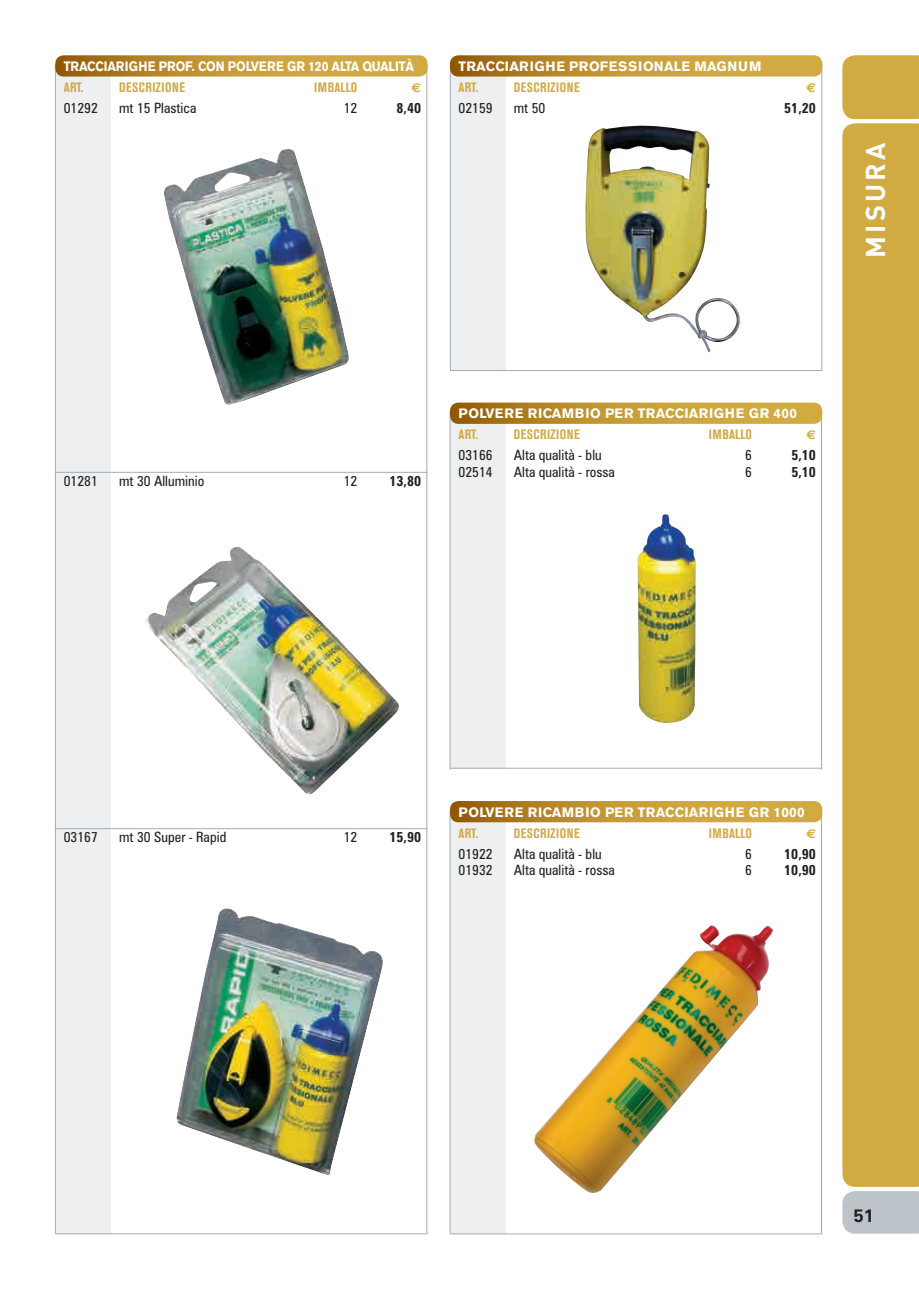
<style>
.page{position:relative;width:919px;height:1289px;background:#fff}
.page>*{position:absolute;margin:0;border:0;box-sizing:border-box;transform-origin:0 0}
.t1{font:700 27px "DIN";letter-spacing:.12em;color:#fff}
.t2{font:700 18px "Zurich BT";color:#231f20}
.t3{font:condensed 14.25px "Zurich BT";color:#231f20}
.t4{font:700 condensed 14.25px "Zurich BT";color:#231f20}
.t5{font:700 13.5px "Akzidenz Grotesk BE";letter-spacing:.02em;color:#fff}
.t6{font:700 condensed 13.5px "Akzidenz Grotesk BE";letter-spacing:.035em;color:#d2aa42}
.t7{font:700 13.5px "Akzidenz Grotesk BE";letter-spacing:-.01em;color:#fff;scale:.9 1}
.t8{font:700 13.5px "Akzidenz Grotesk BE";letter-spacing:.04em;color:#fff}
.t9{font:700 condensed 13.5px "Akzidenz Grotesk BE";letter-spacing:.015em;color:#d2aa42}
.t10{font:700 12.75px "Euro Sans";color:#d2aa42}
</style>
<div class="page">
<div style="left:842px;top:1191px;width:76px;height:42px;background:#bcc4c9"></div>
<div style="left:842px;top:123px;width:76px;height:1063px;background:#d2aa42"></div>
<div style="left:842px;top:55px;width:76px;height:64px;background:#d2aa42"></div>
<div style="left:450px;top:67px;width:55px;height:304px;background:#edeff1"></div>
<hr style="left:821px;top:64px;width:1px;height:307px;background:#a4aeb6">
<hr style="left:450px;top:64px;width:1px;height:307px;background:#a4aeb6">
<hr style="left:450px;top:370px;width:372px;height:1px;background:#a4aeb6">
<svg style="left:450px;top:55px;width:372px;height:22px;background:#c29637"></svg>
<img style="left:585px;top:125px;width:155px;height:227px">
<div style="left:55px;top:67px;width:56px;height:1166px;background:#edeff1"></div>
<hr style="left:426px;top:64px;width:1px;height:1169px;background:#a4aeb6">
<hr style="left:55px;top:64px;width:1px;height:1169px;background:#a4aeb6">
<hr style="left:55px;top:472px;width:372px;height:1px;background:#a4aeb6">
<hr style="left:55px;top:828px;width:372px;height:1px;background:#a4aeb6">
<hr style="left:55px;top:1233px;width:372px;height:1px;background:#a4aeb6">
<svg style="left:55px;top:55px;width:372px;height:22px;background:#c29637"></svg>
<img style="left:164px;top:149px;width:185px;height:256px">
<img style="left:145px;top:546px;width:254px;height:248px">
<img style="left:176px;top:908px;width:207px;height:266px">
<div style="left:450px;top:413px;width:55px;height:356px;background:#edeff1"></div>
<hr style="left:821px;top:411px;width:1px;height:358px;background:#a4aeb6">
<hr style="left:449px;top:411px;width:1px;height:358px;background:#a4aeb6">
<hr style="left:450px;top:767px;width:372px;height:1px;background:#a4aeb6">
<svg style="left:450px;top:402px;width:372px;height:22px;background:#c39637"></svg>
<img style="left:637px;top:514px;width:59px;height:209px">
<div style="left:450px;top:812px;width:55px;height:421px;background:#edeff1"></div>
<hr style="left:821px;top:809px;width:1px;height:424px;background:#a4aeb6">
<hr style="left:449px;top:809px;width:1px;height:424px;background:#a4aeb6">
<hr style="left:450px;top:1233px;width:372px;height:1px;background:#a4aeb6">
<svg style="left:450px;top:801px;width:372px;height:21px;background:#c19331"></svg>
<img style="left:534px;top:925px;width:239px;height:268px">
<p class="t7" style="left:64px;top:61px;width:390px">TRACCIARIGHE PROF. CON POLVERE GR 120 ALTA QUALITÀ</p>
<p class="t6" style="left:64px;top:82px;width:21px">ART.</p>
<p class="t6" style="left:119px;top:82px;width:67px">DESCRIZIONE</p>
<p class="t9" style="left:314px;top:82px;width:45px">IMBALLO</p>
<p class="t10" style="left:411px;top:80px;width:11px">€</p>
<p class="t3" style="left:64px;top:103px;width:36px">01292</p>
<p class="t3" style="left:119px;top:103px;width:79px">mt 15 Plastica</p>
<p class="t3" style="left:344px;top:103px;width:15px">12</p>
<p class="t4" style="left:396px;top:103px;width:26px">8,40</p>
<p class="t5" style="left:458px;top:61px;width:304px">TRACCIARIGHE PROFESSIONALE MAGNUM</p>
<p class="t6" style="left:458px;top:82px;width:21px">ART.</p>
<p class="t6" style="left:514px;top:82px;width:67px">DESCRIZIONE</p>
<p class="t10" style="left:806px;top:80px;width:11px">€</p>
<p class="t3" style="left:458px;top:103px;width:36px">02159</p>
<p class="t3" style="left:514px;top:103px;width:33px">mt 50</p>
<p class="t4" style="left:784px;top:103px;width:33px">51,20</p>
<h1 class="t1" style="left:865px;top:258px;width:117px;rotate:-90deg">MISURA</h1>
<p class="t3" style="left:64px;top:476px;width:36px">01281</p>
<p class="t3" style="left:119px;top:476px;width:87px">mt 30 Alluminio</p>
<p class="t3" style="left:344px;top:476px;width:15px">12</p>
<p class="t4" style="left:389px;top:476px;width:33px">13,80</p>
<p class="t8" style="left:458px;top:409px;width:340px">POLVERE RICAMBIO PER TRACCIARIGHE GR 400</p>
<p class="t6" style="left:458px;top:429px;width:21px">ART.</p>
<p class="t6" style="left:514px;top:429px;width:67px">DESCRIZIONE</p>
<p class="t9" style="left:708px;top:429px;width:45px">IMBALLO</p>
<p class="t10" style="left:806px;top:427px;width:11px">€</p>
<p class="t3" style="left:458px;top:450px;width:36px">03166</p>
<p class="t3" style="left:514px;top:450px;width:89px">Alta qualità - blu</p>
<p class="t3" style="left:745px;top:450px;width:8px">6</p>
<p class="t4" style="left:791px;top:450px;width:26px">5,10</p>
<p class="t3" style="left:458px;top:467px;width:36px">02514</p>
<p class="t3" style="left:514px;top:467px;width:103px">Alta qualità - rossa</p>
<p class="t3" style="left:745px;top:467px;width:8px">6</p>
<p class="t4" style="left:791px;top:467px;width:26px">5,10</p>
<p class="t3" style="left:64px;top:832px;width:36px">03167</p>
<p class="t3" style="left:119px;top:832px;width:109px">mt 30 Super - Rapid</p>
<p class="t3" style="left:344px;top:832px;width:15px">12</p>
<p class="t4" style="left:389px;top:832px;width:33px">15,90</p>
<p class="t5" style="left:458px;top:807px;width:347px">POLVERE RICAMBIO PER TRACCIARIGHE GR 1000</p>
<p class="t6" style="left:458px;top:828px;width:21px">ART.</p>
<p class="t6" style="left:514px;top:828px;width:67px">DESCRIZIONE</p>
<p class="t9" style="left:708px;top:828px;width:45px">IMBALLO</p>
<p class="t10" style="left:806px;top:825px;width:11px">€</p>
<p class="t3" style="left:458px;top:848px;width:36px">01922</p>
<p class="t3" style="left:514px;top:848px;width:89px">Alta qualità - blu</p>
<p class="t3" style="left:745px;top:848px;width:8px">6</p>
<p class="t4" style="left:784px;top:848px;width:33px">10,90</p>
<p class="t3" style="left:458px;top:865px;width:36px">01932</p>
<p class="t3" style="left:514px;top:865px;width:103px">Alta qualità - rossa</p>
<p class="t3" style="left:745px;top:865px;width:8px">6</p>
<p class="t4" style="left:784px;top:865px;width:33px">10,90</p>
<p class="t2" style="left:853px;top:1208px;width:21px">51</p>
</div>
